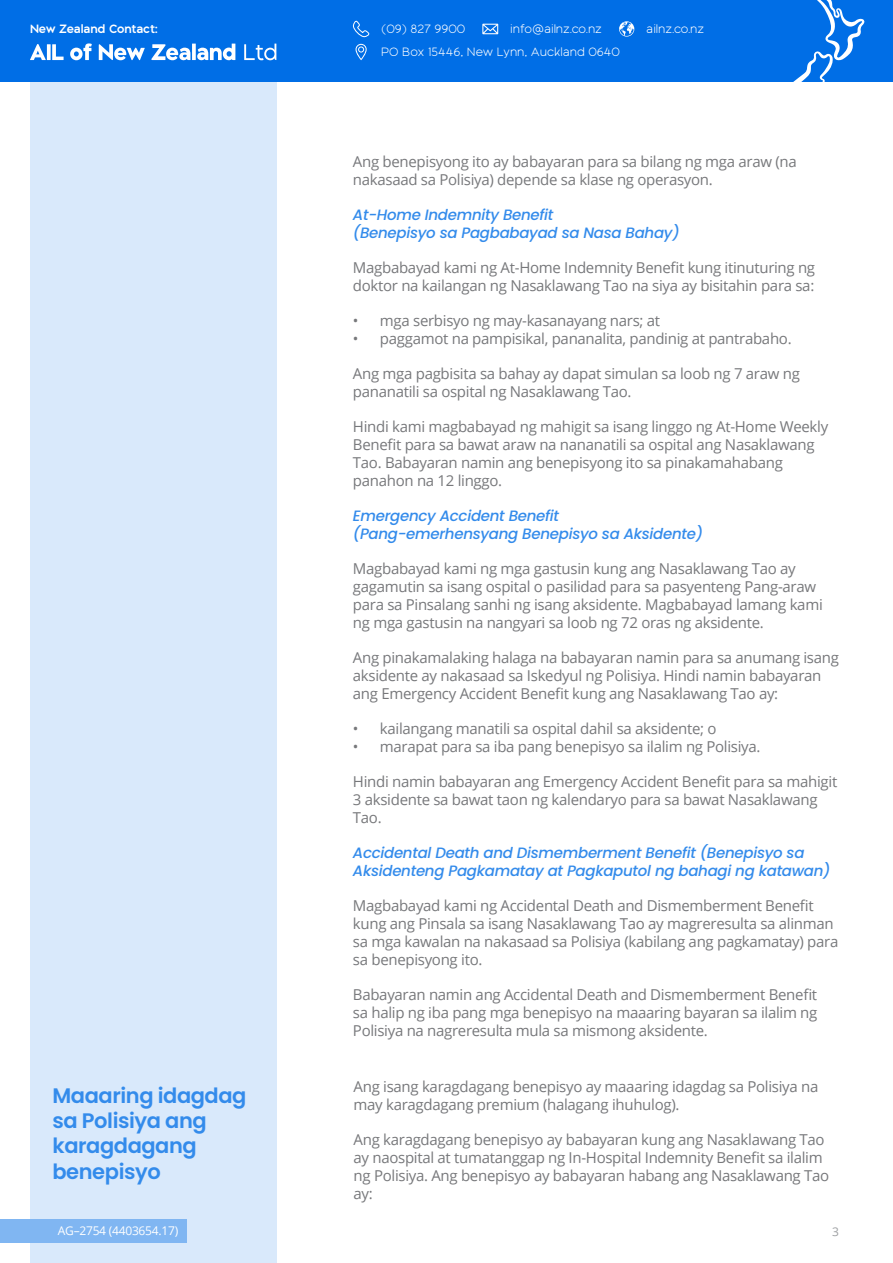
<style>
.page{position:relative;width:893px;height:1263px;background:#fff}
.page>*{position:absolute;margin:0;border:0;box-sizing:border-box;transform-origin:0 0}
.t1{font:600 21px/25.2px "Poppins";letter-spacing:-.02em;color:#338beb}
.t2{font:15px/18px "Open Sans";letter-spacing:-.02em;color:#77787b}
.t3{font:italic 500 15px/18px "Poppins";letter-spacing:-.02em;color:#338beb}
.t4{font:300 12.3px "Black Sans";letter-spacing:-.01em;color:#fff}
.t5{font:600 12.3px "Black Sans";letter-spacing:-.01em;color:#fff}
.t6{font:12px "Open Sans";letter-spacing:-.02em;color:#fff}
.t7{font:12px "Open Sans";color:#9d9fa2}
</style>
<div class="page">
<div style="left:30px;top:81px;width:246px;height:1182px;background:#d9e9fb"></div>
<div style="left:0;top:0;width:893px;height:81px;background:#006ee6"></div>
<svg style="left:777px;top:0;width:88px;height:82px"></svg>
<svg style="left:356px;top:44px;width:11px;height:16px"></svg>
<svg style="left:30px;top:44px;width:16px;height:16px"></svg>
<svg style="left:47px;top:44px;width:4px;height:16px"></svg>
<svg style="left:52px;top:44px;width:12px;height:16px"></svg>
<svg style="left:70px;top:43px;width:22px;height:17px"></svg>
<svg style="left:99px;top:44px;width:46px;height:16px"></svg>
<svg style="left:151px;top:44px;width:39px;height:16px"></svg>
<svg style="left:192px;top:44px;width:4px;height:16px"></svg>
<svg style="left:197px;top:44px;width:38px;height:16px"></svg>
<svg style="left:244px;top:44px;width:32px;height:16px"></svg>
<svg style="left:353px;top:20px;width:16px;height:18px"></svg>
<svg style="left:482px;top:24px;width:16px;height:10px"></svg>
<svg style="left:619px;top:21px;width:15px;height:16px"></svg>
<div style="left:0;top:1219px;width:187px;height:24px;background:#80b6f2"></div>
<p class="t5" style="left:30px;top:21px;width:130px">New Zealand Contact:</p>
<p class="t4" style="left:381px;top:21px;width:86px">(09) 827 9900</p>
<p class="t4" style="left:510px;top:21px;width:93px">info@ailnz.co.nz</p>
<p class="t4" style="left:646px;top:21px;width:60px">ailnz.co.nz</p>
<p class="t4" style="left:381px;top:45px;width:240px">PO Box 15446, New Lynn, Auckland 0640</p>
<p class="t2" style="left:353px;top:152px;width:445px">Ang benepisyong ito ay babayaran para sa bilang ng mga araw (na nakasaad sa Polisiya) depende sa klase ng operasyon.</p>
<p class="t3" style="left:353px;top:206px;width:328px">At-Home Indemnity Benefit<br>(Benepisyo sa Pagbabayad sa Nasa Bahay)</p>
<p class="t2" style="left:353px;top:258px;width:464px">Magbabayad kami ng At-Home Indemnity Benefit kung itinuturing ng doktor na kailangan ng Nasaklawang Tao na siya ay bisitahin para sa:</p>
<p class="t2" style="left:353px;top:311px;width:309px">• mga serbisyo ng may-kasanayang nars; at</p>
<p class="t2" style="left:353px;top:329px;width:440px">• paggamot na pampisikal, pananalita, pandinig at pantrabaho.</p>
<p class="t2" style="left:353px;top:364px;width:448px">Ang mga pagbisita sa bahay ay dapat simulan sa loob ng 7 araw ng pananatili sa ospital ng Nasaklawang Tao.</p>
<p class="t2" style="left:353px;top:417px;width:477px">Hindi kami magbabayad ng mahigit sa isang linggo ng At-Home Weekly Benefit para sa bawat araw na nananatili sa ospital ang Nasaklawang Tao. Babayaran namin ang benepisyong ito sa pinakamahabang panahon na 12 linggo.</p>
<p class="t3" style="left:353px;top:507px;width:352px">Emergency Accident Benefit (Pang-emerhensyang Benepisyo sa Aksidente)</p>
<p class="t2" style="left:353px;top:559px;width:471px">Magbabayad kami ng mga gastusin kung ang Nasaklawang Tao ay gagamutin sa isang ospital o pasilidad para sa pasyenteng Pang-araw para sa Pinsalang sanhi ng isang aksidente. Magbabayad lamang kami ng mga gastusin na nangyari sa loob ng 72 oras ng aksidente.</p>
<p class="t2" style="left:353px;top:648px;width:488px">Ang pinakamalaking halaga na babayaran namin para sa anumang isang aksidente ay nakasaad sa Iskedyul ng Polisiya. Hindi namin babayaran ang Emergency Accident Benefit kung ang Nasaklawang Tao ay:</p>
<p class="t2" style="left:353px;top:719px;width:365px">• kailangang manatili sa ospital dahil sa aksidente; o</p>
<p class="t2" style="left:353px;top:737px;width:409px">• marapat para sa iba pang benepisyo sa ilalim ng Polisiya.</p>
<p class="t2" style="left:353px;top:772px;width:486px">Hindi namin babayaran ang Emergency Accident Benefit para sa mahigit<br>3 aksidente sa bawat taon ng kalendaryo para sa bawat Nasaklawang<br>Tao.</p>
<p class="t3" style="left:353px;top:844px;width:479px">Accidental Death and Dismemberment Benefit (Benepisyo sa<br>Aksidenteng Pagkamatay at Pagkaputol ng bahagi ng katawan)</p>
<p class="t2" style="left:353px;top:896px;width:487px">Magbabayad kami ng Accidental Death and Dismemberment Benefit kung ang Pinsala sa isang Nasaklawang Tao ay magreresulta sa alinman sa mga kawalan na nakasaad sa Polisiya (kabilang ang pagkamatay) para sa benepisyong ito.</p>
<p class="t2" style="left:353px;top:985px;width:466px;text-align:justify">Babayaran namin ang Accidental Death and Dismemberment Benefit sa halip ng iba pang mga benepisyo na maaaring bayaran sa ilalim ng Polisiya na nagreresulta mula sa mismong aksidente.</p>
<h1 class="t1" style="left:52px;top:1083px;width:195px">Maaaring idagdag sa Polisiya ang karagdagang benepisyo</h1>
<p class="t2" style="left:354px;top:1077px;width:466px">Ang isang karagdagang benepisyo ay maaaring idagdag sa Polisiya na may karagdagang premium (halagang ihuhulog).</p>
<p class="t2" style="left:354px;top:1130px;width:477px">Ang karagdagang benepisyo ay babayaran kung ang Nasaklawang Tao ay naospital at tumatanggap ng In-Hospital Indemnity Benefit sa ilalim ng Polisiya. Ang benepisyo ay babayaran habang ang Nasaklawang Tao ay:</p>
<p class="t6" style="left:58px;top:1223px;width:122px">AG–2754 (4403654.17)</p>
<p class="t7" style="left:832px;top:1223px;width:8px">3</p>
</div>
